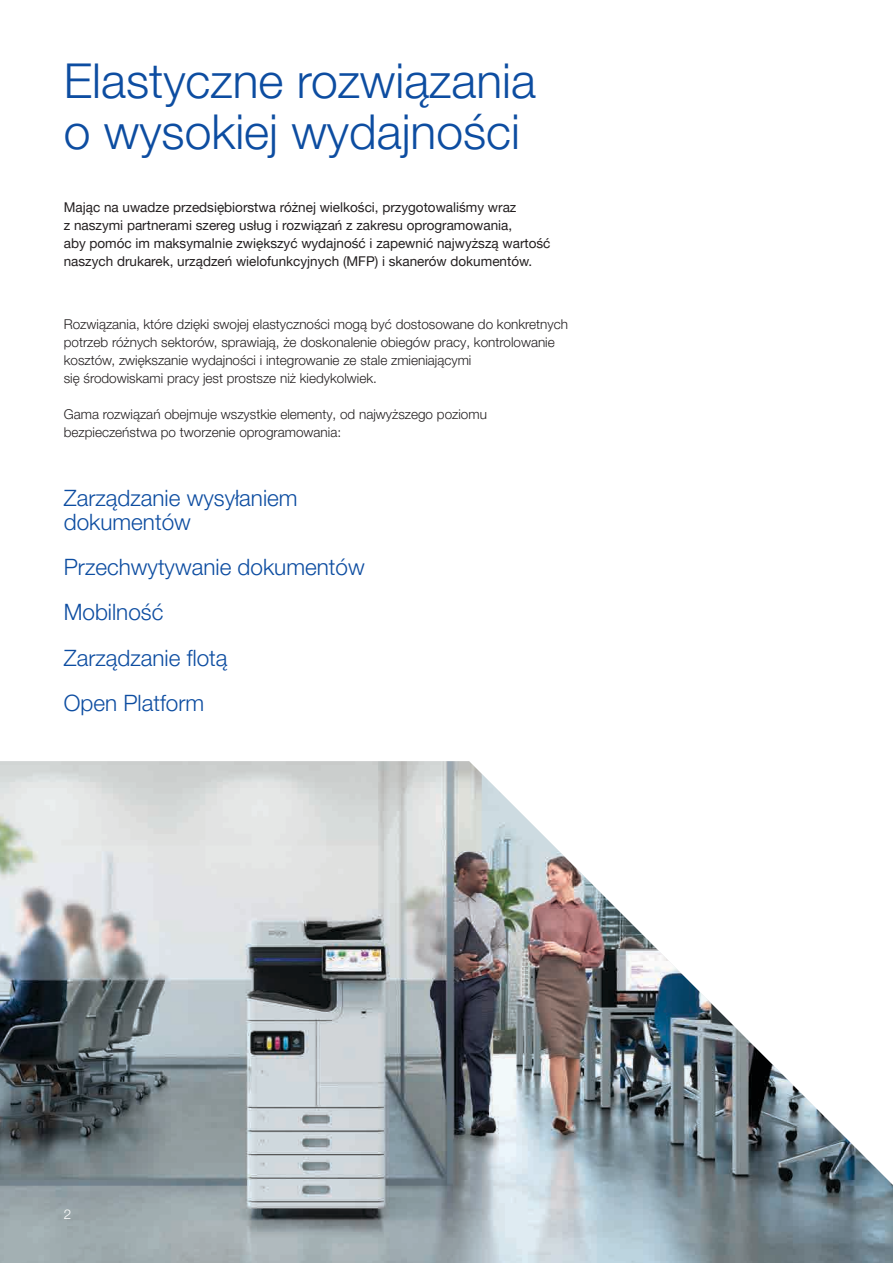
<style>
.page{position:relative;width:893px;height:1263px;background:#fff}
.page>*{position:absolute;margin:0;border:0;box-sizing:border-box;transform-origin:0 0}
.Headline{font:300 48px/51px "Helvetica Neue LT Pro";color:#0d4da1}
.Body{font:300 22.5px/24px "Helvetica Neue LT Pro";color:#0d4da1}
.Body-2{font:300 13.5px/18px "Helvetica Neue LT Pro";color:#231f20}
.Body-3{font:13.5px/18px "Helvetica Neue LT Pro";color:#231f20}
.Page_number_left{font:300 13.5px "Helvetica Neue LT Pro";color:#fff}
</style>
<div class="page">
<img style="left:0;top:761px;width:893px;height:502px">
<p class="Headline" style="left:64px;top:54px;width:474px">Elastyczne rozwiązania o wysokiej wydajności</p>
<p class="Body-3" style="left:64px;top:198px;width:488px">Mając na uwadze przedsiębiorstwa różnej wielkości, przygotowaliśmy wraz<br>z naszymi partnerami szereg usług i rozwiązań z zakresu oprogramowania,<br>aby pomóc im maksymalnie zwiększyć wydajność i zapewnić najwyższą wartość naszych drukarek, urządzeń wielofunkcyjnych (MFP) i skanerów dokumentów.</p>
<p class="Body-2" style="left:64px;top:314px;width:506px">Rozwiązania, które dzięki swojej elastyczności mogą być dostosowane do konkretnych potrzeb różnych sektorów, sprawiają, że doskonalenie obiegów pracy, kontrolowanie kosztów, zwiększanie wydajności i integrowanie ze stale zmieniającymi<br>się środowiskami pracy jest prostsze niż kiedykolwiek.</p>
<p class="Body-2" style="left:64px;top:404px;width:425px">Gama rozwiązań obejmuje wszystkie elementy, od najwyższego poziomu bezpieczeństwa po tworzenie oprogramowania:</p>
<p class="Body" style="left:64px;top:485px;width:235px">Zarządzanie wysyłaniem dokumentów</p>
<p class="Body" style="left:64px;top:555px;width:302px">Przechwytywanie dokumentów</p>
<p class="Body" style="left:64px;top:600px;width:101px">Mobilność</p>
<p class="Body" style="left:64px;top:645px;width:165px">Zarządzanie flotą</p>
<p class="Body" style="left:64px;top:690px;width:142px">Open Platform</p>
<p class="Page_number_left" style="left:64px;top:1205px;width:9px">2</p>
</div>
